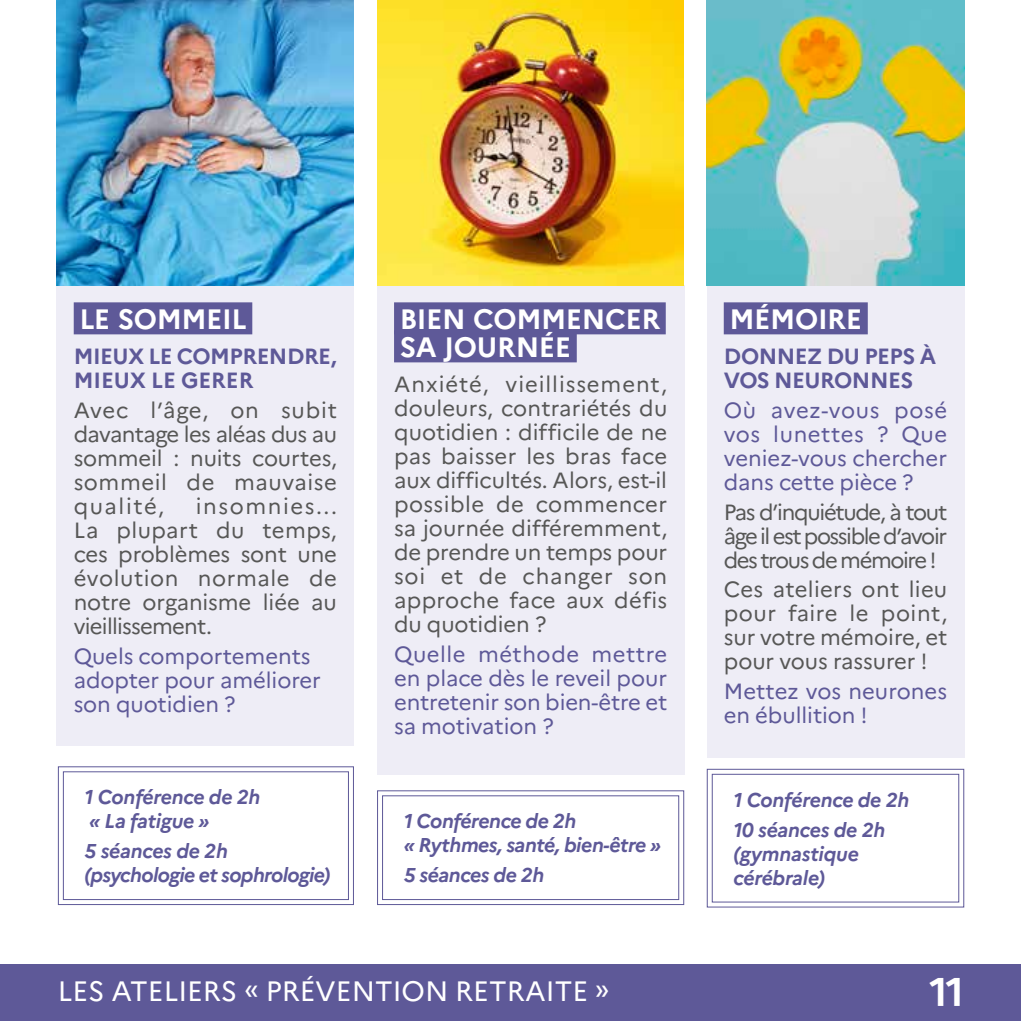
<style>
.page{position:relative;width:1021px;height:1021px;background:#fff}
.page>*{position:absolute;margin:0;border:0;box-sizing:border-box;transform-origin:0 0}
.t1{font:700 40px "Marianne";color:#fff}
.t2{font:700 28px/28px "Marianne";letter-spacing:-.015em;color:#fff}
.t3{font:28px "Marianne";color:#fff}
.t4{font:22px/24px "Marianne";letter-spacing:-.005em;color:#575756;text-align:justify}
.t5{font:22px/24px "Marianne";letter-spacing:-.005em;color:#5e5998;text-align:justify}
.t6{font:700 22px/24px "Marianne";letter-spacing:-.025em;color:#5e5998}
.t7{font:italic 700 20px/24px "Marianne";letter-spacing:-.025em;color:#5e5998}
</style>
<div class="page">
<div style="left:0;top:964px;width:1020px;height:56px;background:#5e5998"></div>
<div style="left:377px;top:285px;width:307px;height:490px;background:#eeedf6"></div>
<div style="left:394px;top:302px;width:271px;height:32px;background:#5e5998"></div>
<div style="left:394px;top:330px;width:182px;height:32px;background:#5e5998"></div>
<div style="left:57px;top:285px;width:297px;height:460px;background:#eeedf6"></div>
<div style="left:74px;top:302px;width:178px;height:32px;background:#5e5998"></div>
<svg style="left:57px;top:766px;width:297px;height:139px"></svg>
<div style="left:63px;top:771px;width:286px;height:129px;border:1px solid #5e5998"></div>
<svg style="left:377px;top:790px;width:307px;height:115px"></svg>
<div style="left:382px;top:795px;width:297px;height:105px;border:1px solid #5e5998"></div>
<svg style="left:706px;top:768px;width:258px;height:140px"></svg>
<div style="left:711px;top:773px;width:248px;height:129px;border:1px solid #5e5998"></div>
<img style="left:377px;top:0;width:306px;height:285px">
<img style="left:57px;top:0;width:297px;height:285px">
<div style="left:706px;top:285px;width:258px;height:473px;background:#eeedf6"></div>
<div style="left:723px;top:302px;width:144px;height:32px;background:#5e5998"></div>
<img style="left:706px;top:0;width:258px;height:285px">
<p class="t2" style="left:79px;top:305px;width:169px">LE SOMMEIL</p>
<p class="t6" style="left:74px;top:344px;width:264px">MIEUX LE COMPRENDRE,<br>MIEUX LE GERER</p>
<p class="t4" style="left:74px;top:398px;width:265px">Avec l’âge, on subit davantage les aléas dus au sommeil : nuits courtes, sommeil de mauvaise qualité,</p>
<p class="t4" style="left:74px;top:494px;width:265px;text-indent:122px">insomnies...<br>La plupart du temps, ces problèmes sont une évolution normale de notre organisme liée au vieillissement.</p>
<p class="t5" style="left:74px;top:643px;width:249px;text-align:left">Quels comportements adopter pour améliorer son quotidien ?</p>
<p class="t7" style="left:85px;top:783px;width:177px">1 Conférence de 2h « La fatigue »</p>
<p class="t7" style="left:85px;top:837px;width:247px">5 séances de 2h (psychologie et sophrologie)</p>
<p class="t2" style="left:400px;top:305px;width:262px">BIEN COMMENCER<br>SA JOURNÉE</p>
<p class="t4" style="left:394px;top:372px;width:275px">Anxiété, vieillissement, douleurs, contrariétés du quotidien : difficile de ne pas baisser les bras face aux difficultés. Alors, est-il possible de commencer sa journée différemment, de prendre un temps pour soi et de changer son approche face aux défis du quotidien ?</p>
<p class="t5" style="left:394px;top:642px;width:275px">Quelle méthode mettre en place dès le reveil pour entretenir son bien-être et sa motivation ?</p>
<p class="t7" style="left:404px;top:807px;width:259px">1 Conférence de 2h<br>« Rythmes, santé, bien-être »</p>
<p class="t7" style="left:404px;top:861px;width:142px">5 séances de 2h</p>
<p class="t3" style="left:58px;top:973px;width:553px">LES ATELIERS « PRÉVENTION RETRAITE »</p>
<p class="t2" style="left:729px;top:305px;width:134px">MÉMOIRE</p>
<p class="t6" style="left:723px;top:344px;width:214px">DONNEZ DU PEPS À<br>VOS NEURONNES</p>
<p class="t5" style="left:723px;top:398px;width:225px">Où avez-vous posé vos lunettes ? Que veniez-vous chercher dans cette pièce ?</p>
<p class="t4" style="left:723px;top:499px;width:225px">Pas d’inquiétude, à tout âge il est possible d’avoir des trous de mémoire !</p>
<p class="t4" style="left:723px;top:577px;width:225px">Ces ateliers ont lieu pour faire le point, sur votre mémoire, et pour vous rassurer !</p>
<p class="t5" style="left:723px;top:679px;width:225px">Mettez vos neurones en ébullition !</p>
<p class="t7" style="left:733px;top:783px;width:177px;line-height:29.6px">1 Conférence de 2h<br>10 séances de 2h</p>
<p class="t7" style="left:733px;top:839px;width:127px">(gymnastique cérébrale)</p>
<h1 class="t1" style="left:929px;top:966px;width:36px">11</h1>
</div>
